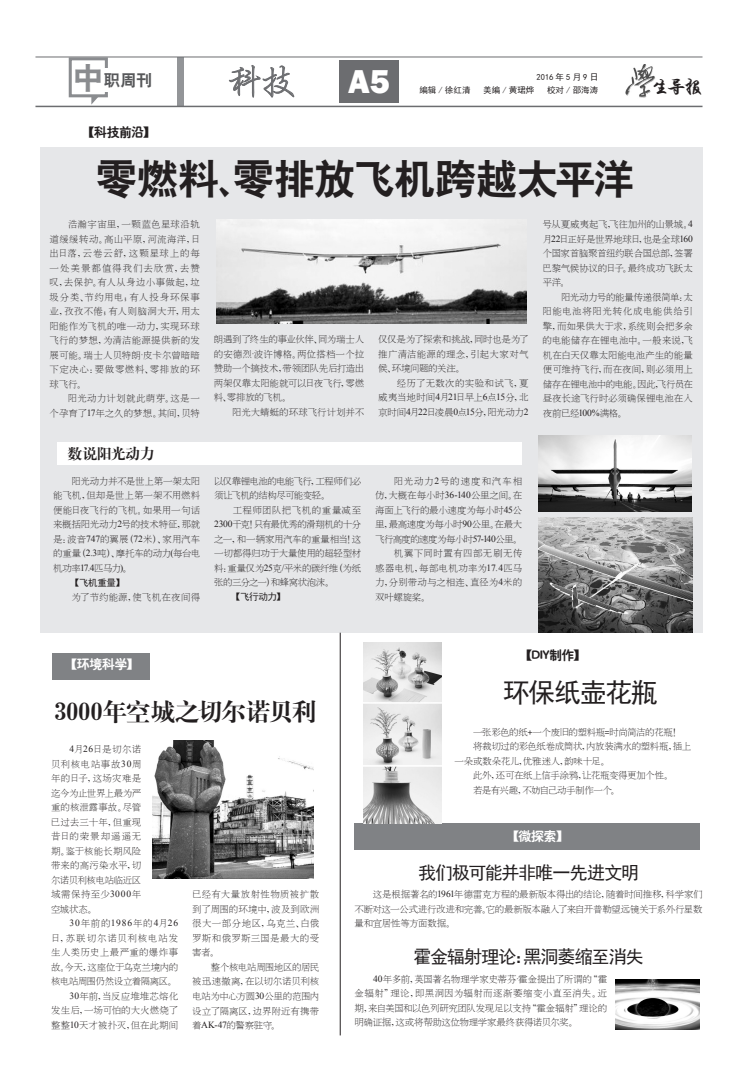
<style>
.page{position:relative;width:738px;height:1078px;background:#fff}
.page>*{position:absolute;margin:0;border:0;box-sizing:border-box;transform-origin:0 0}
.t1{font:41px "H Yb 2 gj";letter-spacing:-.01em;color:#231f20}
.t2{font:35px "H Yi 2 gj";color:#6c6d70}
.t3{font:800 34px "Franklin Gothic";color:#fff}
.t4{font:27px "Sim Hei";letter-spacing:-.055em;color:#231f20}
.t5{font:25px "H Ya 4 gj";letter-spacing:-.025em;color:#231f20}
.t6{font:18px "Sim Hei";letter-spacing:-.06em;color:#231f20}
.t7{font:18px "H Yi 4 gj";color:#231f20;scale:1.1 1}
.t8{font:16.2px "H Yb 2 gj";color:#57585a}
.t9{font:15px "H Ya 4 gj";letter-spacing:-.045em;color:#231f20}
.t10{font:13px "H Ye 4 gj";letter-spacing:-.045em;color:#231f20}
.t11{font:13px "H Ye 4 gj";letter-spacing:-.035em;color:#fff}
.t12{font:9.5px/14.5px "H Ya 2 gj";letter-spacing:-.025em;color:#231f20;text-align:justify}
.t13{font:9.5px/14.5px "H Ya 2 gj";letter-spacing:-.005em;color:#231f20;text-align:right}
.t14{font:9.5px/14.5px "H Ya 2 gj";letter-spacing:-.055em;color:#231f20}
.t15{font:9.5px/14.5px "H Ya 2 gj";letter-spacing:.005em;color:#231f20;text-align:right}
.t16{font:9.5px "H Ya 2 gj";letter-spacing:-.045em;color:#231f20}
.t17{font:9.5px "H Ya 2 gj";letter-spacing:-.05em;color:#231f20}
.t18{font:9.5px "H Ya 2 gj";letter-spacing:-.07em;color:#231f20}
.t19{font:9.5px "H Ya 2 gj";letter-spacing:.025em;color:#231f20}
.t20{font:9.5px "H Ya 2 gj";color:#231f20}
.t21{font:9.5px "Times New Roman";letter-spacing:.085em;color:#231f20}
.t22{font:9.5px "H Ya 2 gj";letter-spacing:.02em;color:#231f20}
.t23{font:9.5px "H Ya 2 gj";letter-spacing:.095em;color:#231f20}
.t24{font:9.5px "H Ya 2 gj";letter-spacing:.04em;color:#231f20}
.t25{font:9.5px "Sim Hei";letter-spacing:-.05em;color:#231f20}
.t26{font:8.5px "Sim Hei";color:#231f20}
.t27{font:8.5px "Sim Hei";letter-spacing:.25em;color:#231f20}
.s1{font-size:30.6px;color:#8a8c8f}
.s2{font-family:"Times New Roman"}
.s3{font-family:"H Ya 2 gj"}
.s4{font-family:"Sim Hei"}
</style>
<div class="page">
<div style="left:354px;top:822px;width:345px;height:27px;background:#808285"></div>
<div style="left:177px;top:57px;width:7px;height:49px;background:#939598"></div>
<svg style="left:228px;top:56px;width:67px;height:52px"></svg>
<img style="left:625px;top:65px;width:27px;height:33px">
<svg style="left:652px;top:66px;width:3px;height:16px"></svg>
<hr style="left:35px;top:57px;width:667px;height:1px;background:#6c6d70">
<hr style="left:35px;top:106px;width:667px;height:1px;background:#6c6d70">
<div style="left:339px;top:61px;width:59px;height:42px;background:#6c6d70"></div>
<svg style="left:67px;top:56px;width:42px;height:49px"></svg>
<div style="left:100px;top:68px;width:50px;height:23px;background:#fff"></div>
<div style="left:40px;top:147px;width:662px;height:485px;background:#e6e7e9"></div>
<div style="left:52px;top:652px;width:98px;height:27px;background:#808285"></div>
<img style="left:216px;top:220px;width:310px;height:103px">
<img style="left:538px;top:435px;width:152px;height:76px">
<img style="left:538px;top:517px;width:154px;height:115px">
<img style="left:153px;top:740px;width:160px;height:138px">
<hr style="left:340px;top:632px;width:1px;height:403px;background:#231f20">
<img style="left:363px;top:642px;width:78px;height:180px">
<img style="left:615px;top:979px;width:84px;height:50px">
<div style="left:57px;top:442px;width:465px;height:23px;background:#fff"></div>
<h3 class="t8" style="left:73px;top:72px;width:81px"><span class="s1">中</span>职周刊</h3>
<h3 class="t3" style="left:348px;top:60px;width:43px">A5</h3>
<h2 class="t2" style="left:227px;top:64px;width:70px">科技</h2>
<p class="t27" style="left:536px;top:73px;width:63px">2016年5月9日</p>
<p class="t26" style="left:419px;top:86px;width:52px">编辑 / 徐红清</p>
<p class="t26" style="left:483px;top:86px;width:52px">美编 / 黄珺烨</p>
<p class="t26" style="left:546px;top:86px;width:52px">校对 / 邵海涛</p>
<h3 class="t7" style="left:651px;top:78px;width:48px">生导报</h3>
<h3 class="t10" style="left:82px;top:125px;width:76px">【科技前沿】</h3>
<h1 class="t1" style="left:96px;top:158px;width:539px">零燃料、零排放飞机跨越太平洋</h1>
<p class="t12" style="left:49px;top:217px;width:152px;text-indent:19px">浩瀚宇宙里，一颗蓝色星球沿轨道缓缓转动。高山平原，河流海洋，日出日落，云卷云舒，这颗星球上的每一处美景都值得我们去欣赏，去赞叹，去保护。有人从身边小事做起，垃圾分类、节约用电；有人投身环保事业，孜孜不倦；有人则脑洞大开，用太阳能作为飞机的唯一动力，实现环球飞行的梦想，为清洁能源提供新的发展可能。瑞士人贝特朗<span class="s2">·</span>皮卡尔曾暗暗下定决心：要做零燃料、零排放的环球飞行。</p>
<p class="t15" style="left:50px;top:391px;width:152px">阳光动力计划就此萌芽。这是一<br>个孕育了<span class="s2">17</span>年之久的梦想。其间，贝特</p>
<h3 class="t9" style="left:67px;top:445px;width:88px">数说阳光动力</h3>
<p class="t12" style="left:53px;top:473px;width:149px;text-indent:18px">阳光动力并不是世上第一架太阳能飞机，但却是世上第一架不用燃料便能日夜飞行的飞机。如果用一句话来概括阳光动力<span class="s2">2</span>号的技术特征，那就是：波音<span class="s2">747</span>的翼展（<span class="s2">72</span>米）、家用汽车的重量（<span class="s2">2.3</span>吨）、摩托车的动力<span class="s2">(</span>每台电机功率<span class="s2">17.4</span>匹马力<span class="s2">)</span>。</p>
<p class="t25" style="left:71px;top:577px;width:55px">【飞机重量】</p>
<p class="t22" style="left:71px;top:592px;width:130px">为了节约能源，使飞机在夜间得</p>
<p class="t12" style="left:214px;top:332px;width:152px">朗遇到了终生的事业伙伴、同为瑞士人的安德烈<span class="s2">·</span>波许博格。两位搭档一个拉赞助一个搞技术，带领团队先后打造出两架仅靠太阳能就可以日夜飞行，零燃料、零排放的飞机。</p>
<p class="t13" style="left:232px;top:404px;width:133px">阳光大蜻蜓的环球飞行计划并不</p>
<p class="t12" style="left:378px;top:332px;width:152px">仅仅是为了探索和挑战，同时也是为了推广清洁能源的理念，引起大家对气候、环境问题的关注。</p>
<p class="t12" style="left:378px;top:375px;width:152px;text-indent:18px">经历了无数次的实验和试飞，夏威夷当地时间<span class="s2">4</span>月<span class="s2">21</span>日早上<span class="s2">6</span>点<span class="s2">15</span>分，北京时间<span class="s2">4</span>月<span class="s2">22</span>日凌晨<span class="s2">0</span>点<span class="s2">15</span>分，阳光动力<span class="s2">2</span></p>
<p class="t14" style="left:214px;top:473px;width:148px">以仅靠锂电池的电能飞行，工程师们必须让飞机的结构尽可能变轻。</p>
<p class="t12" style="left:214px;top:502px;width:148px;text-indent:18px">工程师团队把飞机的重量减至<span class="s2">2300</span>千克！只有最优秀的滑翔机的十分之一，和一辆家用汽车的重量相当！这一切都得归功于大量使用的超轻型材料：重量仅为<span class="s2">25</span>克<span class="s2">/</span>平米的碳纤维（为纸张的三分之一）和蜂窝状泡沫。</p>
<p class="t25" style="left:232px;top:592px;width:55px">【飞行动力】</p>
<p class="t23" style="left:393px;top:476px;width:130px">阳光动力<span class="s2">2</span>号的速度和汽车相</p>
<p class="t12" style="left:375px;top:488px;width:148px">仿，大概在每小时<span class="s2">36-140</span>公里之间。在</p>
<p class="t12" style="left:375px;top:502px;width:148px">海面上飞行的最小速度为每小时<span class="s2">45</span>公</p>
<p class="t12" style="left:375px;top:517px;width:148px">里，最高速度为每小时<span class="s2">90</span>公里。在最大</p>
<p class="t18" style="left:375px;top:534px;width:148px">飞行高度的速度为每小时<span class="s2">57-140</span>公里。</p>
<p class="t24" style="left:393px;top:548px;width:130px">机翼下同时置有四部无刷无传</p>
<p class="t19" style="left:375px;top:563px;width:148px">感器电机，每部电机功率为<span class="s2">17.4</span>匹马</p>
<p class="t20" style="left:375px;top:577px;width:148px">力，分别带动与之相连、直径为<span class="s2">4</span>米的</p>
<p class="t12" style="left:375px;top:589px;width:56px">双叶螺旋桨。</p>
<p class="t12" style="left:542px;top:217px;width:152px">号从夏威夷起飞，飞往加州的山景城。<span class="s2">4</span>月<span class="s2">22</span>日正好是世界地球日，也是全球<span class="s2">160</span>个国家首脑聚首纽约联合国总部，签署巴黎气候协议的日子。最终成功飞跃太平洋。</p>
<p class="t12" style="left:542px;top:290px;width:152px;text-indent:18px">阳光动力号的能量传递很简单：太阳能电池将阳光转化成电能供给引擎，而如果供大于求，系统则会把多余的电能储存在锂电池中。一般来说，飞机在白天仅靠太阳能电池产生的能量便可维持飞行，而在夜间，则必须用上储存在锂电池中的电能。因此，飞行员在昼夜长途飞行时必须确保锂电池在入夜前已经<span class="s2">100%</span>满格。</p>
<h3 class="t11" style="left:64px;top:658px;width:76px">【环境科学】</h3>
<h3 class="t10" style="left:519px;top:649px;width:68px">【DIY制作】</h3>
<h3 class="t5" style="left:54px;top:699px;width:263px">3000年空城之切尔诺贝利</h3>
<p class="t12" style="left:51px;top:742px;width:92px;text-indent:19px"><span class="s2">4</span>月<span class="s2">26</span>日是切尔诺贝利核电站事故<span class="s2">30</span>周年的日子，这场灾难是迄今为止世界上最为严重的核泄露事故。尽管已过去三十年，但重现昔日的荣景却遥遥无期。鉴于核能长期风险带来的高污染水平，切尔诺贝利核电站临近区域需保持至少<span class="s2">3000</span>年空城状态。</p>
<p class="t21" style="left:69px;top:916px;width:110px">30<span class="s3">年前的</span>1986<span class="s3">年的</span>4<span class="s3">月</span>26</p>
<p class="t13" style="left:51px;top:930px;width:129px">日，苏联切尔诺贝利核电站发生人类历史上最严重的爆炸事故。今天，这座位于乌克兰境内的核电站周围仍然设立着隔离区。<br><span class="s2">30</span>年前，当反应堆堆芯熔化<br>发生后，一场可怕的大火燃烧了整整<span class="s2">10</span>天才被扑灭，但在此期间</p>
<p class="t12" style="left:192px;top:887px;width:129px">已经有大量放射性物质被扩散到了周围的环境中，波及到欧洲很大一部分地区，乌克兰、白俄罗斯和俄罗斯三国是最大的受害者。</p>
<p class="t12" style="left:192px;top:959px;width:129px;text-indent:19px">整个核电站周围地区的居民被迅速撤离，在以切尔诺贝利核电站为中心方圆<span class="s2">30</span>公里的范围内设立了隔离区，边界附近有携带着<span class="s2">AK-47</span>的警察驻守。</p>
<h3 class="t4" style="left:502px;top:678px;width:156px">环保纸壶花瓶</h3>
<p class="t17" style="left:472px;top:727px;width:210px">一张彩色的纸<span class="s4">+</span>一个废旧的塑料瓶<span class="s4">=</span>时尚简洁的花瓶！</p>
<p class="t16" style="left:472px;top:741px;width:219px">将裁切过的彩色纸卷成筒状，内放装满水的塑料瓶，插上</p>
<p class="t12" style="left:454px;top:753px;width:156px">一朵或数朵花儿，优雅迷人，韵味十足。</p>
<p class="t12" style="left:472px;top:768px;width:201px">此外，还可在纸上信手涂鸦，让花瓶变得更加个性。</p>
<p class="t14" style="left:472px;top:782px;width:148px">若是有兴趣，不妨自己动手制作一个。</p>
<h3 class="t11" style="left:506px;top:829px;width:64px">【微探索】</h3>
<h3 class="t6" style="left:417px;top:863px;width:222px">我们极可能并非唯一先进文明</h3>
<p class="t12" style="left:354px;top:887px;width:349px;text-indent:18px">这是根据著名的<span class="s2">1961</span>年德雷克方程的最新版本得出的结论，随着时间推移，科学家们不断对这一公式进行改进和完善。它的最新版本融入了来自开普勒望远镜关于系外行星数量和宜居性等方面数据。</p>
<h3 class="t6" style="left:413px;top:947px;width:231px">霍金辐射理论：黑洞萎缩至消失</h3>
<p class="t12" style="left:354px;top:971px;width:254px;text-indent:19px"><span class="s2">40</span>年多前，英国著名物理学家史蒂芬<span class="s2">·</span>霍金提出了所谓的“霍金辐射”理论，即黑洞因为辐射而逐渐萎缩变小直至消失。近期，来自美国和以色列研究团队发现足以支持“霍金辐射”理论的明确证据，这或将帮助这位物理学家最终获得诺贝尔奖。</p>
</div>
